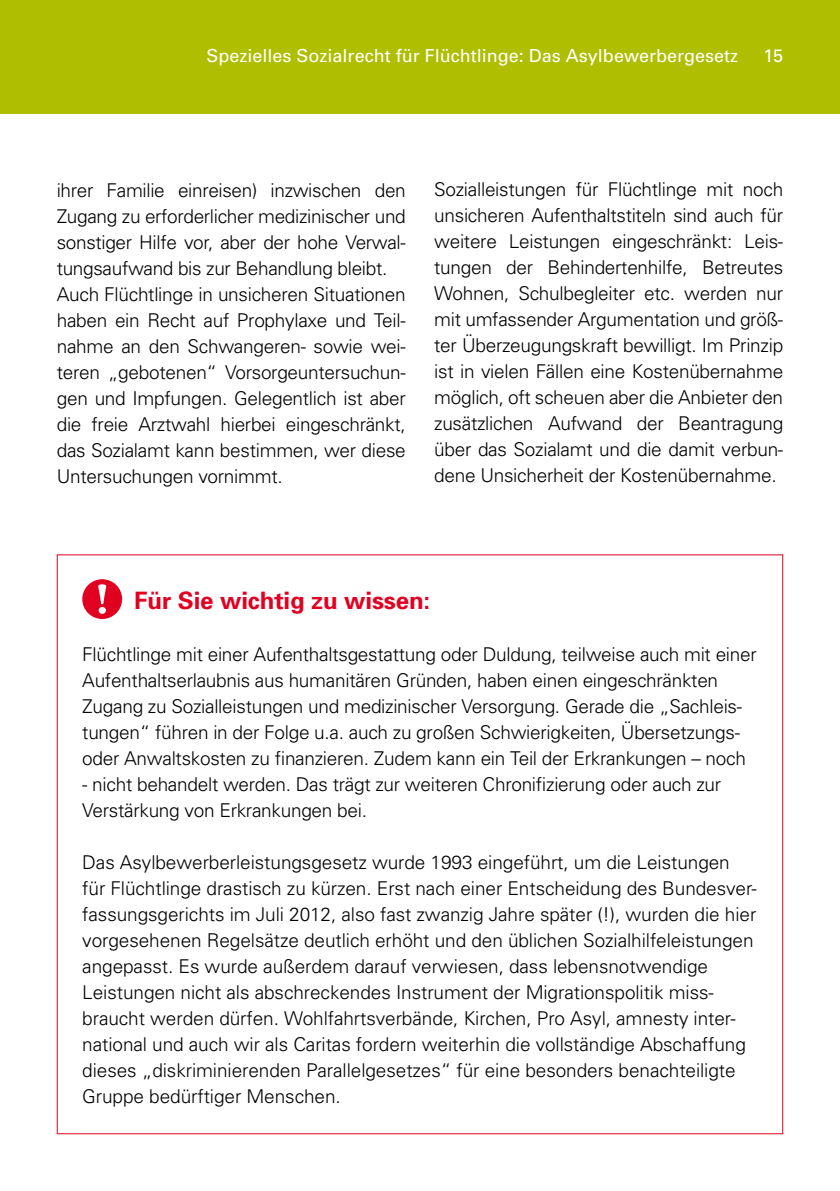
<style>
.page{position:relative;width:840px;height:1191px;background:#fff}
.page>*{position:absolute;margin:0;border:0;box-sizing:border-box;transform-origin:0 0}
.t1{font:700 24px "Univers";letter-spacing:-.005em;color:#e20020}
.t2{font:300 19px/26px "Univers";letter-spacing:-.015em;color:#000}
.t3{font:18px "Univers";color:#fff}
</style>
<div class="page">
<div style="left:0;top:0;width:839px;height:113px;background:#afbe00"></div>
<div style="left:82px;top:579px;width:40px;height:40px;background:#e20020;border-radius:50%"></div>
<svg style="left:98px;top:584px;width:8px;height:30px"></svg>
<p class="t3" style="left:206px;top:45px;width:533px">Spezielles Sozialrecht für Flüchtlinge: Das Asylbewerbergesetz</p>
<p class="t3" style="left:762px;top:45px;width:22px">15</p>
<p class="t2" style="left:57px;top:177px;width:350px">ihrer Familie einreisen) inzwischen den Zugang zu erforderlicher medizinischer und sonstiger Hilfe vor, aber der hohe Verwal&shy;tungsaufwand bis zur Behandlung bleibt.<br>Auch Flüchtlinge in unsicheren Situationen haben ein Recht auf Prophylaxe und Teil&shy;nahme an den Schwangeren- sowie wei&shy;teren „gebotenen“ Vorsorgeuntersuchun&shy;gen und Impfungen. Gelegentlich ist aber die freie Arztwahl hierbei eingeschränkt, das Sozialamt kann bestimmen, wer diese Untersuchungen vornimmt.</p>
<p class="t2" style="left:434px;top:177px;width:350px;text-align:justify">Sozialleistungen für Flüchtlinge mit noch unsicheren Aufenthaltstiteln sind auch für weitere Leistungen eingeschränkt: Leis&shy;tungen der Behindertenhilfe, Betreutes Wohnen, Schulbegleiter etc. werden nur mit umfassender Argumentation und größ&shy;ter Überzeugungskraft bewilligt. Im Prinzip ist in vielen Fällen eine Kostenübernahme möglich, oft scheuen aber die Anbieter den zusätzlichen Aufwand der Beantragung über das Sozialamt und die damit verbun&shy;dene Unsicherheit der Kostenübernahme.</p>
<p class="t1" style="left:134px;top:586px;width:297px">Für Sie wichtig zu wissen:</p>
<p class="t2" style="left:82px;top:641px;width:675px">Flüchtlinge mit einer Aufenthaltsgestattung oder Duldung, teilweise auch mit einer Aufenthaltserlaubnis aus humanitären Gründen, haben einen eingeschränkten Zugang zu Sozialleistungen und medizinischer Versorgung. Gerade die „Sachleis&shy;tungen“ führen in der Folge u.a. auch zu großen Schwierigkeiten, Übersetzungs&shy;oder Anwaltskosten zu finanzieren. Zudem kann ein Teil der Erkrankungen – noch</p>
<p class="t2" style="left:82px;top:771px;width:640px">- nicht behandelt werden. Das trägt zur weiteren Chronifizierung oder auch zur<br>Verstärkung von Erkrankungen bei.</p>
<p class="t2" style="left:82px;top:849px;width:675px">Das Asylbewerberleistungsgesetz wurde 1993 eingeführt, um die Leistungen für Flüchtlinge drastisch zu kürzen. Erst nach einer Entscheidung des Bundesver&shy;fassungsgerichts im Juli 2012, also fast zwanzig Jahre später (!), wurden die hier vorgesehenen Regelsätze deutlich erhöht und den üblichen Sozialhilfeleistungen angepasst. Es wurde außerdem darauf verwiesen, dass lebensnotwendige Leistungen nicht als abschreckendes Instrument der Migrationspolitik miss&shy;braucht werden dürfen. Wohlfahrtsverbände, Kirchen, Pro Asyl, amnesty inter&shy;national und auch wir als Caritas fordern weiterhin die vollständige Abschaffung dieses „diskriminierenden Parallelgesetzes“ für eine besonders benachteiligte Gruppe bedürftiger Menschen.</p>
</div>
